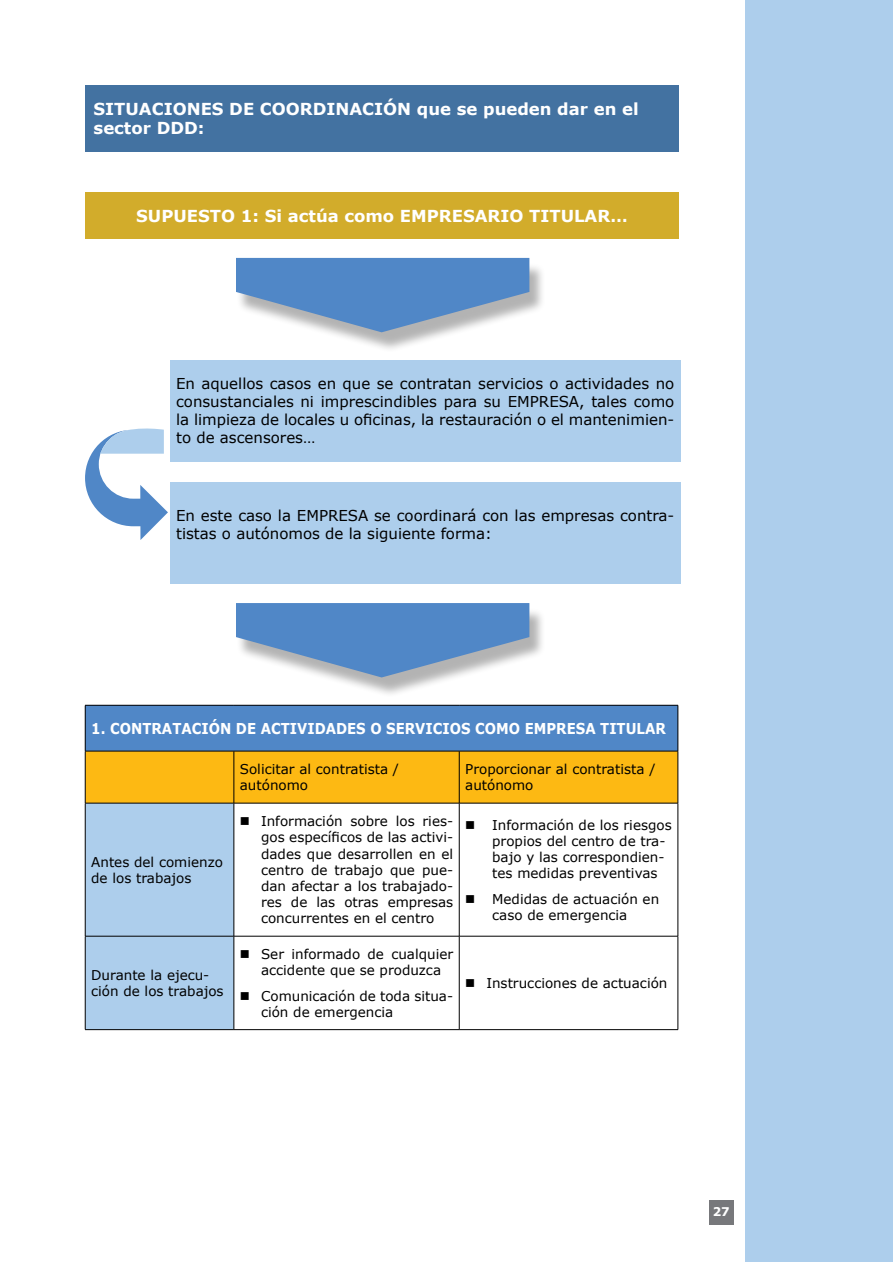
<style>
.page{position:relative;width:893px;height:1263px;background:#fff}
.page>*{position:absolute;margin:0;border:0;box-sizing:border-box;transform-origin:0 0}
.t1{font:700 16.5px/19.8px "Verdana";color:#fff}
.t2{font:15px/18px "Verdana";color:#000;text-align:justify}
.t3{font:700 15px "Verdana";color:#fff;scale:.89 1}
.t4{font:13.5px/16.2px "Verdana";color:#000}
.t5{font:700 12px "Verdana";color:#fff}
</style>
<div class="page">
<div style="left:709px;top:1200px;width:24px;height:24px;background:#77787b"></div>
<div style="left:85px;top:85px;width:594px;height:66px;background:#4372a1"></div>
<div style="left:85px;top:192px;width:594px;height:47px;background:#d2ac2b"></div>
<div style="left:236px;top:262px;width:310px;height:91px;background:#000;opacity:.3"></div>
<svg style="left:236px;top:258px;width:293px;height:74px"></svg>
<div style="left:170px;top:360px;width:510px;height:101px;background:#adceec"></div>
<div style="left:170px;top:483px;width:510px;height:101px;background:#adceec"></div>
<div style="left:236px;top:607px;width:310px;height:91px;background:#000;opacity:.3"></div>
<svg style="left:236px;top:603px;width:293px;height:74px"></svg>
<div style="left:85px;top:705px;width:593px;height:46px;background:#5087c7"></div>
<hr style="left:85px;top:705px;width:149px;height:1px;background:#000">
<hr style="left:85px;top:705px;width:1px;height:46px;background:#000">
<hr style="left:234px;top:705px;width:225px;height:1px;background:#000">
<hr style="left:459px;top:705px;width:219px;height:1px;background:#000">
<hr style="left:678px;top:705px;width:1px;height:46px;background:#000">
<hr style="left:678px;top:751px;width:1px;height:52px;background:#000">
<hr style="left:678px;top:803px;width:1px;height:133px;background:#000">
<hr style="left:678px;top:936px;width:1px;height:93px;background:#000">
<svg style="left:85px;top:428px;width:83px;height:112px"></svg>
<div style="left:746px;top:0;width:147px;height:1261px;background:#adceec"></div>
<svg style="left:85px;top:751px;width:593px;height:279px"></svg>
<p class="t1" style="left:94px;top:98px;width:547px">SITUACIONES DE COORDINACIÓN que se pueden dar en el sector DDD:</p>
<p class="t1" style="left:136px;top:205px;width:493px">SUPUESTO 1: Si actúa como EMPRESARIO TITULAR…</p>
<p class="t2" style="left:176px;top:374px;width:500px">En aquellos casos en que se contratan servicios o actividades no consustanciales ni imprescindibles para su EMPRESA, tales como la limpieza de locales u oficinas, la restauración o el mantenimien&shy;to de ascensores…</p>
<p class="t2" style="left:176px;top:506px;width:500px">En este caso la EMPRESA se coordinará con las empresas contra&shy;tistas o autónomos de la siguiente forma:</p>
<p class="t3" style="left:91px;top:719px;width:647px">1. CONTRATACIÓN DE ACTIVIDADES O SERVICIOS COMO EMPRESA TITULAR</p>
<p class="t4" style="left:240px;top:761px;width:161px">Solicitar al contratista / autónomo</p>
<p class="t4" style="left:465px;top:761px;width:192px">Proporcionar al contratista / autónomo</p>
<p class="t4" style="left:91px;top:853px;width:133px">Antes del comienzo de los trabajos</p>
<p class="t4" style="left:91px;top:966px;width:134px">Durante la ejecu&shy;ción de los trabajos</p>
<p class="t4" style="left:261px;top:813px;width:194px;text-align:justify">Información sobre los ries&shy;gos específicos de las activi&shy;dades que desarrollen en el centro de trabajo que pue&shy;dan afectar a los trabajado&shy;res de las otras empresas concurrentes en el centro</p>
<p class="t4" style="left:492px;top:816px;width:181px">Información de los riesgos propios del centro de tra&shy;bajo y las correspondien&shy;tes medidas preventivas</p>
<p class="t4" style="left:492px;top:890px;width:168px">Medidas de actuación en caso de emergencia</p>
<p class="t4" style="left:261px;top:946px;width:194px">Ser informado de cualquier accidente que se produzca</p>
<p class="t4" style="left:261px;top:987px;width:194px">Comunicación de toda situa&shy;ción de emergencia</p>
<p class="t4" style="left:486px;top:975px;width:183px">Instrucciones de actuación</p>
<p class="t5" style="left:713px;top:1204px;width:19px">27</p>
</div>
